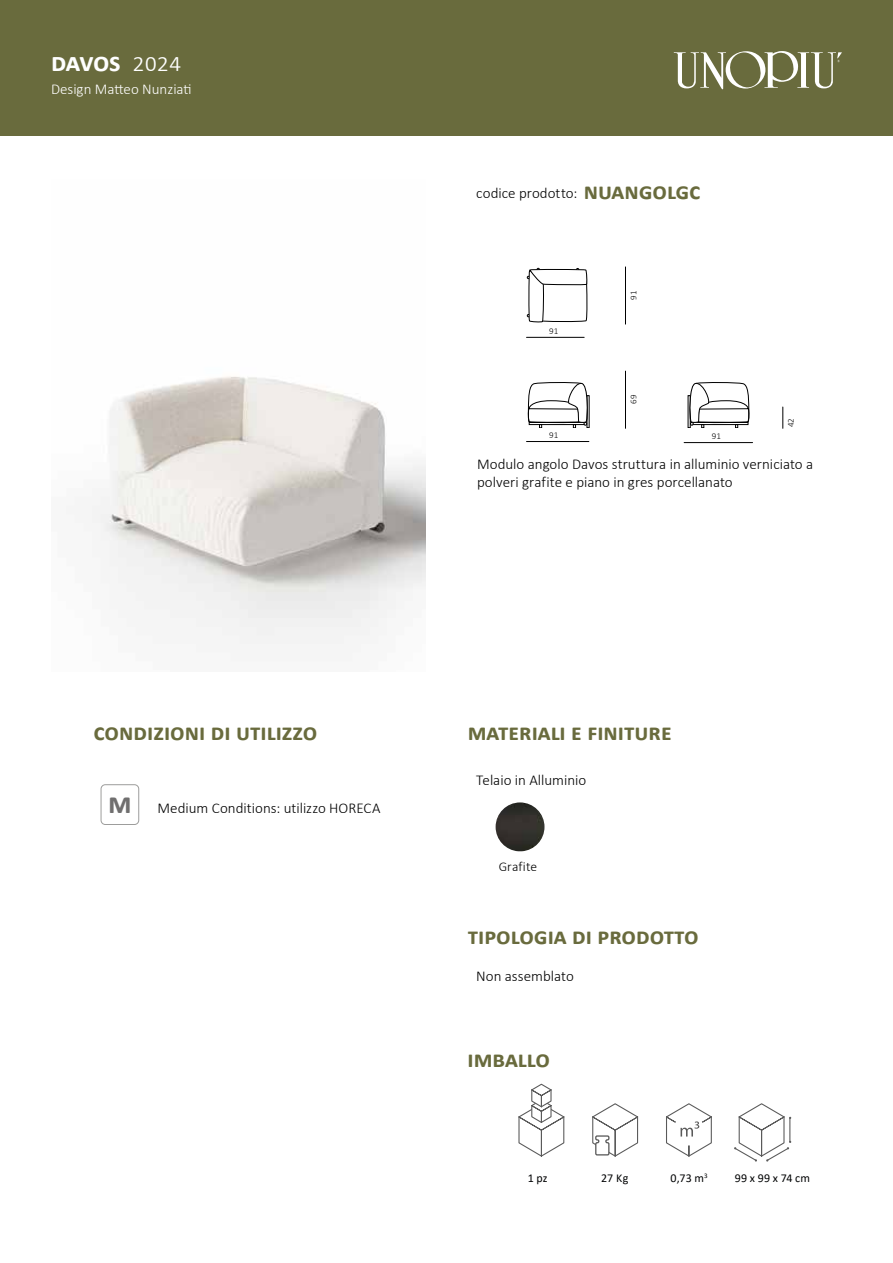
<style>
.page{position:relative;width:893px;height:1263px;background:#fff}
.page>*{position:absolute;margin:0;border:0;box-sizing:border-box;transform-origin:0 0}
.t1{font:700 27px "Calibri";letter-spacing:-.02em;color:#fff}
.t2{font:700 24px "Calibri";color:#696b3d}
.t3{font:300 15px/18px "Calibri";color:#000}
.t4{font:300 15px "Calibri";color:#fff}
.t5{font:300 13.5px "Calibri";letter-spacing:.005em;color:#000}
.t6{font:12px "Calibri";letter-spacing:.01em;color:#020304}
.t7{font:300 9px "Calibri";color:#000}
.s1{font-weight:300}
.s2{font-weight:700;font-size:24px;color:#696b3d}
.s3{font-weight:700;font-size:30px;color:#706f6f}
</style>
<div class="page">
<div style="left:0;top:0;width:893px;height:135px;background:#696b3d"></div>
<svg style="left:674px;top:51px;width:168px;height:38px"></svg>
<svg style="left:592px;top:1103px;width:47px;height:54px"></svg>
<svg style="left:666px;top:1103px;width:46px;height:54px"></svg>
<svg style="left:734px;top:1103px;width:57px;height:59px"></svg>
<svg style="left:518px;top:1083px;width:47px;height:74px"></svg>
<img style="left:92px;top:376px;width:333px;height:268px">
<div style="left:101px;top:784px;width:38px;height:41px;border:1px solid #9d9d9c;border-radius:4px"></div>
<img style="left:496px;top:802px;width:48px;height:49px;border-radius:24px">
<svg style="left:528px;top:382px;width:61px;height:46px"></svg>
<svg style="left:688px;top:382px;width:61px;height:46px"></svg>
<hr style="left:526px;top:441px;width:63px;height:1px;background:#000">
<hr style="left:526px;top:337px;width:58px;height:1px;background:#000">
<hr style="left:684px;top:442px;width:69px;height:1px;background:#000">
<hr style="left:625px;top:371px;width:1px;height:57px;background:#000">
<hr style="left:625px;top:267px;width:1px;height:57px;background:#000">
<svg style="left:783px;top:407px;width:1px;height:21px"></svg>
<svg style="left:527px;top:268px;width:60px;height:55px"></svg>
<h1 class="t1" style="left:51px;top:43px;width:132px">DAVOS <span class="s1">2024</span></h1>
<p class="t4" style="left:51px;top:79px;width:142px">Design Matteo Nunziati</p>
<p class="t3" style="left:476px;top:184px;width:226px">codice prodotto: <span class="s2">NUANGOLGC</span></p>
<p class="t7" style="left:549px;top:325px;width:11px">91</p>
<p class="t7" style="left:549px;top:429px;width:11px">91</p>
<p class="t7" style="left:628px;top:300px;width:11px;rotate:-90deg">91</p>
<p class="t7" style="left:628px;top:404px;width:11px;rotate:-90deg">69</p>
<p class="t7" style="left:712px;top:430px;width:11px">91</p>
<p class="t7" style="left:785px;top:427px;width:11px;rotate:-90deg">42</p>
<p class="t3" style="left:477px;top:455px;width:338px">Modulo angolo Davos struttura in alluminio verniciato a polveri grafite e piano in gres porcellanato</p>
<h2 class="t2" style="left:94px;top:715px;width:225px">CONDIZIONI DI UTILIZZO</h2>
<p class="t3" style="left:108px;top:799px;width:274px"><span class="s3">M</span> Medium Conditions: utilizzo HORECA</p>
<h2 class="t2" style="left:468px;top:715px;width:205px">MATERIALI E FINITURE</h2>
<p class="t3" style="left:476px;top:770px;width:112px">Telaio in Alluminio</p>
<p class="t5" style="left:499px;top:858px;width:40px">Grafite</p>
<h2 class="t2" style="left:468px;top:919px;width:232px">TIPOLOGIA DI PRODOTTO</h2>
<p class="t3" style="left:476px;top:967px;width:99px">Non assemblato</p>
<h2 class="t2" style="left:468px;top:1042px;width:84px">IMBALLO</h2>
<p class="t6" style="left:528px;top:1170px;width:21px">1 pz</p>
<p class="t6" style="left:601px;top:1170px;width:29px">27 Kg</p>
<p class="t6" style="left:671px;top:1170px;width:39px">0,73 m<sup>3</sup></p>
<p class="t6" style="left:735px;top:1170px;width:77px">99 x 99 x 74 cm</p>
</div>
